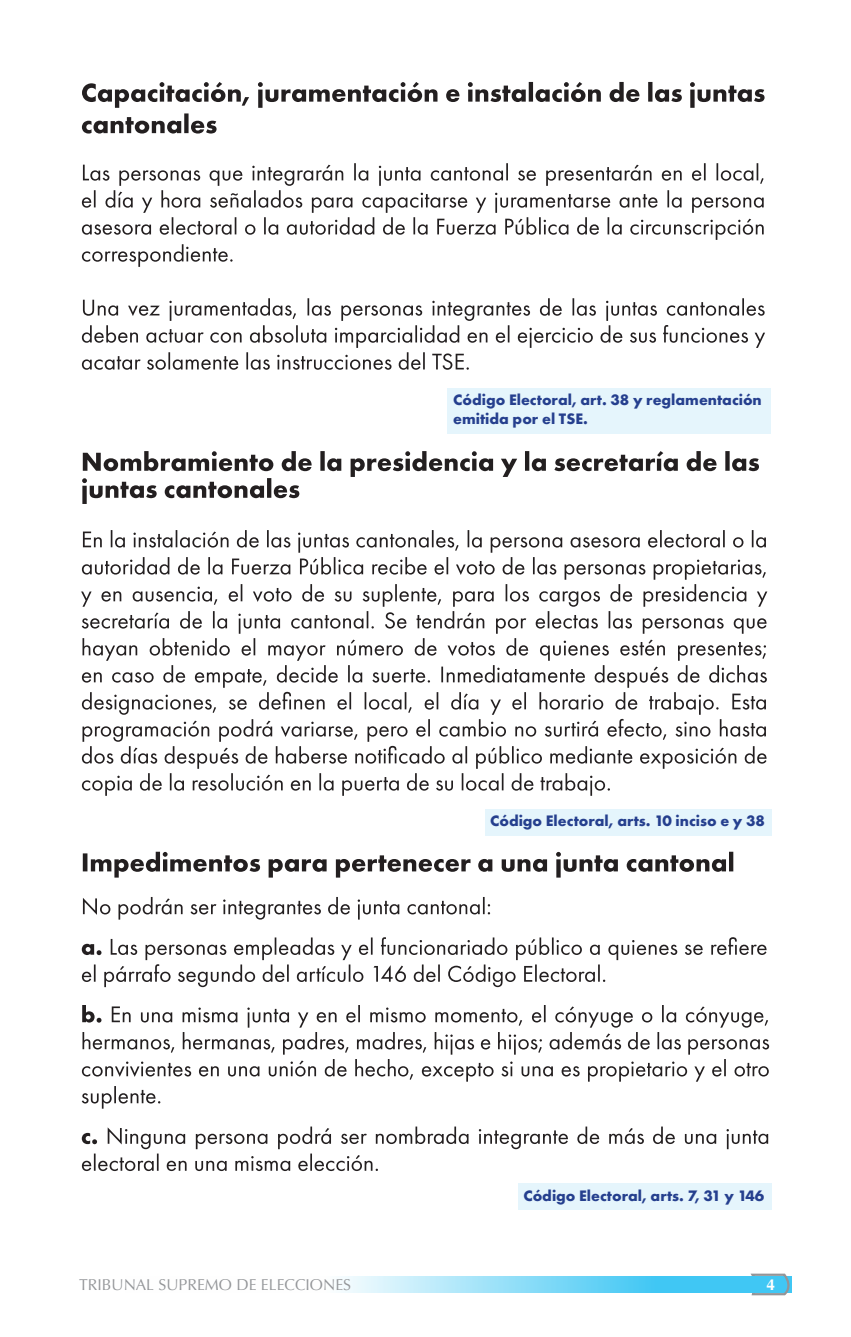
<style>
.page{position:relative;width:851px;height:1337px;background:#fff}
.page>*{position:absolute;margin:0;border:0;box-sizing:border-box;transform-origin:0 0}
.t1{font:700 15.75px "Futura PT";color:#253f8e}
.t2{font:15.75px "Optima";color:#939598}
.t3{font:700 15.75px "Optima";color:#fff}
</style>
<div class="page">
<svg style="left:341px;top:1276px;width:403px;height:16px;background:#86dbf7"></svg>
<svg style="left:750px;top:1273px;width:42px;height:23px"></svg>
<div style="left:744px;top:1276px;width:12px;height:16px;background:#40c7f4"></div>
<svg style="left:82px;top:1126px;width:686px;height:45px"></svg>
<svg style="left:82px;top:1005px;width:687px;height:103px"></svg>
<svg style="left:82px;top:937px;width:684px;height:50px"></svg>
<svg style="left:83px;top:897px;width:407px;height:22px"></svg>
<svg style="left:83px;top:851px;width:650px;height:26px"></svg>
<svg style="left:81px;top:530px;width:686px;height:266px"></svg>
<svg style="left:82px;top:451px;width:677px;height:53px"></svg>
<svg style="left:82px;top:298px;width:683px;height:72px"></svg>
<svg style="left:82px;top:163px;width:681px;height:104px"></svg>
<svg style="left:82px;top:82px;width:682px;height:52px"></svg>
<div style="left:485px;top:809px;width:286px;height:27px;background:#e5f5fc"></div>
<div style="left:518px;top:1183px;width:253px;height:27px;background:#e5f5fc"></div>
<div style="left:447px;top:388px;width:323px;height:45px;background:#e5f5fc"></div>
<p class="t1" style="left:453px;top:390px;width:310px">Código Electoral, art. 38 y reglamentación</p>
<p class="t1" style="left:453px;top:409px;width:136px">emitida por el TSE.</p>
<p class="t1" style="left:490px;top:811px;width:276px">Código Electoral, arts. 10 inciso e y 38</p>
<p class="t1" style="left:523px;top:1185px;width:242px">Código Electoral, arts. 7, 31 y 146</p>
<p class="t2" style="left:79px;top:1275px;width:273px">TRIBUNAL SUPREMO DE ELECCIONES</p>
<p class="t3" style="left:766px;top:1275px;width:10px">4</p>
</div>
